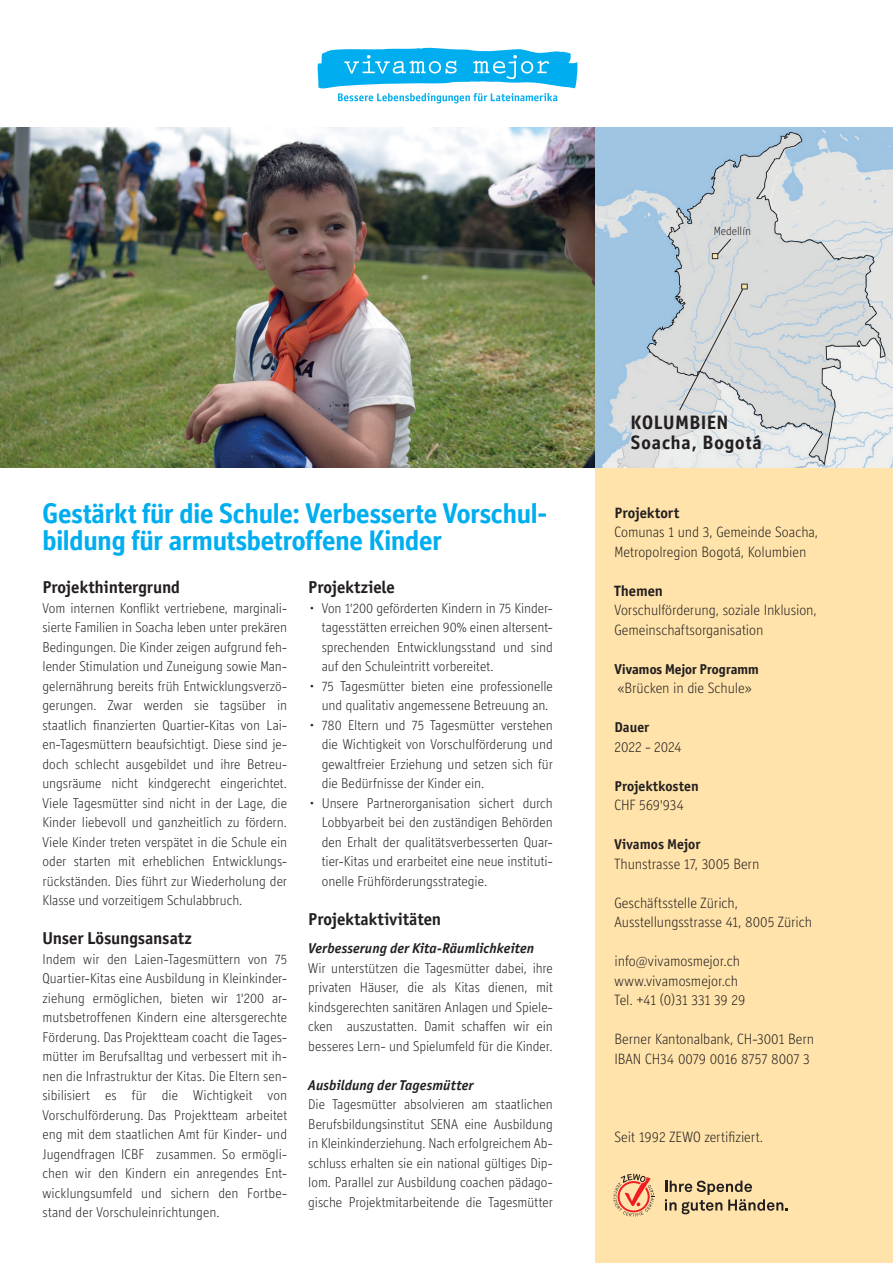
<style>
.page{position:relative;width:893px;height:1263px;background:#fff}
.page>*{position:absolute;margin:0;border:0;box-sizing:border-box;transform-origin:0 0}
.t1{font:700 28.5px/27px "Officina Display ITC Std";letter-spacing:-.005em;color:#00aeef}
.t2{font:700 19.5px/19.5px "Officina Display ITC Std";letter-spacing:.05em;color:#231f20}
.t3{font:700 17.25px "Officina Sans ITC Std";letter-spacing:-.005em;color:#231f20}
.t4{font:700 17.25px "Officina Sans ITC Pro";letter-spacing:-.005em;color:#231f20}
.t5{font:300 15px/19.5px "Officina Display ITC Std";color:#231f20}
.t6{font:700 15px "Officina Sans ITC Std";color:#231f20}
.t7{font:300 14.25px/19.5px "Officina Display ITC Std";color:#231f20;text-align:justify}
.t8{font:italic 700 14.25px "Officina Sans ITC Std";letter-spacing:.005em;color:#231f20}
.t9{font:700 14.25px "Officina Sans ITC Std";color:#231f20}
.t10{font:700 14.25px "Officina Display ITC Std";letter-spacing:.005em;color:#231f20}
.t11{font:300 12px "Officina Display ITC Std";color:#231f20}
</style>
<div class="page">
<svg style="left:317px;top:47px;width:261px;height:56px"></svg>
<img style="left:0;top:128px;width:595px;height:340px">
<svg style="left:595px;top:128px;width:298px;height:1135px;background:#efdfb9"></svg>
<svg style="left:614px;top:1174px;width:40px;height:42px;background:#e8a982"></svg>
<svg style="left:665px;top:1180px;width:123px;height:34px;background:#cdb78b"></svg>
<svg style="left:679px;top:288px;width:65px;height:123px;background:#d1d4d5"></svg>
<svg style="left:716px;top:238px;width:16px;height:17px"></svg>
<p class="t11" style="left:714px;top:224px;width:39px">Medellín</p>
<h1 class="t1" style="left:43px;top:499px;width:506px">Gestärkt für die Schule: Verbesserte Vorschul&shy;bildung für armutsbetroffene Kinder</h1>
<p class="t4" style="left:43px;top:576px;width:139px">Projekthintergrund</p>
<p class="t7" style="left:43px;top:598px;width:246px">Vom internen Konflikt vertriebene, marginali&shy;sierte Familien in Soacha leben unter prekären Bedingungen. Die Kinder zeigen aufgrund feh&shy;lender Stimulation und Zuneigung sowie Man&shy;gelernährung bereits früh Entwicklungsverzö&shy;gerungen. Zwar werden sie tagsüber in staatlich finanzierten Quartier-Kitas von Lai&shy;en-Tagesmüttern beaufsichtigt. Diese sind je&shy;doch schlecht ausgebildet und ihre Betreu&shy;ungsräume nicht kindgerecht eingerichtet.<br>Viele Tagesmütter sind nicht in der Lage, die Kinder liebevoll und ganzheitlich zu fördern.<br>Viele Kinder treten verspätet in die Schule ein oder starten mit erheblichen Entwicklungs&shy;rückständen. Dies führt zur Wiederholung der Klasse und vorzeitigem Schulabbruch.</p>
<p class="t3" style="left:43px;top:927px;width:151px">Unser Lösungsansatz</p>
<p class="t7" style="left:43px;top:949px;width:246px">Indem wir den Laien-Tagesmüttern von 75<br>Quartier-Kitas eine Ausbildung in Kleinkinder&shy;ziehung ermöglichen, bieten wir 1'200 ar&shy;mutsbetroffenen Kindern eine altersgerechte Förderung. Das Projektteam coacht die Tages&shy;mütter im Berufsalltag und verbessert mit ih&shy;nen die Infrastruktur der Kitas. Die Eltern sen&shy;sibilisiert es für die Wichtigkeit von Vorschulförderung. Das Projektteam arbeitet eng mit dem staatlichen Amt für Kinder- und Jugendfragen ICBF zusammen. So ermögli&shy;chen wir den Kindern ein anregendes Ent&shy;wicklungsumfeld und sichern den Fortbe&shy;stand der Vorschuleinrichtungen.</p>
<p class="t3" style="left:308px;top:576px;width:88px">Projektziele</p>
<p class="t7" style="left:322px;top:598px;width:232px;text-indent:-12px">• Von 1'200 geförderten Kindern in 75 Kinder&shy;tagesstätten erreichen 90% einen altersent&shy;sprechenden Entwicklungsstand und sind auf den Schuleintritt vorbereitet.</p>
<p class="t7" style="left:310px;top:676px;width:244px;text-align:center">• 75 Tagesmütter bieten eine professionelle und qualitativ angemessene Betreuung an.</p>
<p class="t7" style="left:322px;top:715px;width:232px;text-indent:-12px">• 780 Eltern und 75 Tagesmütter verstehen die Wichtigkeit von Vorschulförderung und gewaltfreier Erziehung und setzen sich für die Bedürfnisse der Kinder ein.</p>
<p class="t7" style="left:322px;top:793px;width:232px;text-indent:-12px">• Unsere Partnerorganisation sichert durch Lobbyarbeit bei den zuständigen Behörden den Erhalt der qualitätsverbesserten Quar&shy;tier-Kitas und erarbeitet eine neue instituti&shy;onelle Frühförderungsstrategie.</p>
<p class="t3" style="left:308px;top:908px;width:134px">Projektaktivitäten</p>
<p class="t8" style="left:308px;top:940px;width:227px">Verbesserung der Kita-Räumlichkeiten</p>
<p class="t7" style="left:308px;top:958px;width:246px">Wir unterstützen die Tagesmütter dabei, ihre privaten Häuser, die als Kitas dienen, mit kindsgerechten sanitären Anlagen und Spiele&shy;cken auszustatten. Damit schaffen wir ein besseres Lern- und Spielumfeld für die Kinder.</p>
<p class="t8" style="left:308px;top:1076px;width:167px">Ausbildung der Tagesmütter</p>
<p class="t7" style="left:308px;top:1094px;width:246px">Die Tagesmütter absolvieren am staatlichen Berufsbildungsinstitut SENA eine Ausbildung in Kleinkinderziehung. Nach erfolgreichem Ab&shy;schluss erhalten sie ein national gültiges Dip&shy;lom. Parallel zur Ausbildung coachen pädago&shy;gische Projektmitarbeitende die Tagesmütter</p>
<h2 class="t2" style="left:631px;top:413px;width:132px">KOLUMBIEN<br>Soacha, Bogotá</h2>
<p class="t6" style="left:614px;top:503px;width:66px">Projektort</p>
<p class="t5" style="left:614px;top:522px;width:205px">Comunas 1 und 3, Gemeinde Soacha,<br>Metropolregion Bogotá, Kolumbien</p>
<p class="t6" style="left:614px;top:581px;width:50px">Themen</p>
<p class="t5" style="left:614px;top:600px;width:204px">Vorschulförderung, soziale Inklusion,<br>Gemeinschaftsorganisation</p>
<p class="t10" style="left:614px;top:661px;width:146px">Vivamos Mejor Programm</p>
<p class="t5" style="left:618px;top:678px;width:135px">«Brücken in die Schule»</p>
<p class="t9" style="left:614px;top:719px;width:36px">Dauer</p>
<p class="t5" style="left:614px;top:737px;width:69px">2022 - 2024</p>
<p class="t9" style="left:614px;top:777px;width:86px">Projektkosten</p>
<p class="t5" style="left:614px;top:795px;width:71px">CHF 569'934</p>
<p class="t9" style="left:614px;top:836px;width:87px">Vivamos Mejor</p>
<p class="t5" style="left:614px;top:854px;width:146px">Thunstrasse 17, 3005 Bern</p>
<p class="t5" style="left:614px;top:893px;width:199px">Geschäftsstelle Zürich,<br>Ausstellungsstrasse 41, 8005 Zürich</p>
<p class="t5" style="left:614px;top:951px;width:133px">info@vivamosmejor.ch www.vivamosmejor.ch<br>Tel. +41 (0)31 331 39 29</p>
<p class="t5" style="left:614px;top:1029px;width:201px">Berner Kantonalbank, CH-3001 Bern<br>IBAN CH34 0079 0016 8757 8007 3</p>
<p class="t5" style="left:614px;top:1127px;width:150px">Seit 1992 ZEWO zertifiziert.</p>
</div>
